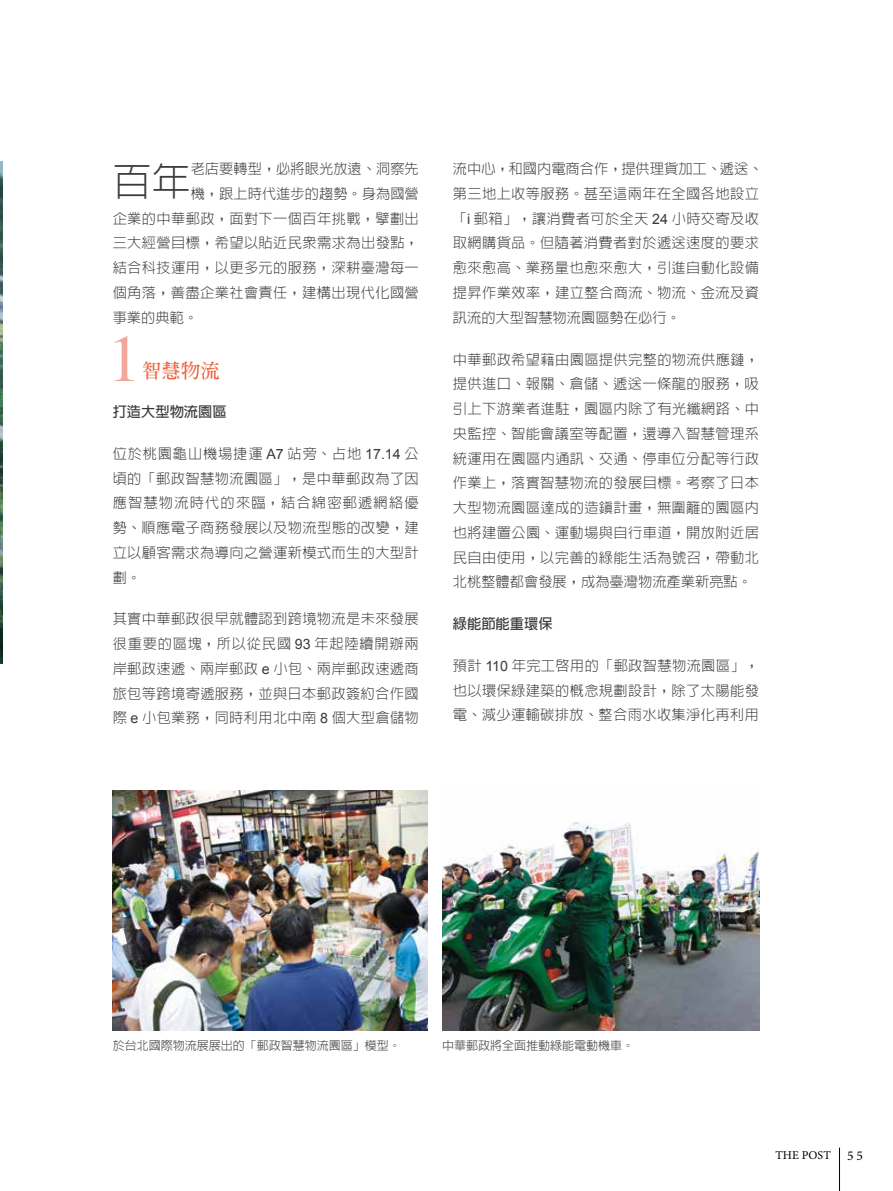
<style>
.page{position:relative;width:893px;height:1191px;background:#fff}
.page>*{position:absolute;margin:0;border:0;box-sizing:border-box;transform-origin:0 0}
.t1{font:67.05px "Times";color:#f3a69a}
.t2{font:300 39px "AR Hei B5";color:#3e3a39}
.t3{font:700 19.5px "AR Ming B5";color:#eb613b}
.t4{font:300 14.25px/24.8px "AR Hei B5";letter-spacing:.025em;color:#3e3a39;text-align:justify}
.t5{font:300 14.25px "AR Hei B5";color:#3e3a39}
.t6{font:700 14.25px "AR Hei B5";color:#3e3a39}
.t7{font:500 12px "AR Hei B5";color:#575554}
.t8{font:12px "Minion Pro";color:#000}
.s1{font-family:"Arial";font-weight:400}
.s2{font-size:13.5px}
</style>
<div class="page">
<img style="left:0;top:162px;width:2px;height:501px">
<img style="left:442px;top:822px;width:317px;height:208px">
<img style="left:113px;top:790px;width:315px;height:240px">
<hr style="left:839px;top:1147px;width:1px;height:44px;background:#000">
<h2 class="t2" style="left:113px;top:162px;width:79px">百年</h2>
<p class="t5" style="left:191px;top:162px;width:230px">老店要轉型，必將眼光放遠、洞察先</p>
<p class="t5" style="left:191px;top:186px;width:230px">機，跟上時代進步的趨勢。身為國營</p>
<p class="t4" style="left:113px;top:206px;width:308px">企業的中華郵政，面對下一個百年挑戰，擘劃出</p>
<p class="t4" style="left:113px;top:231px;width:308px">三大經營目標，希望以貼近民眾需求為出發點，</p>
<p class="t4" style="left:113px;top:255px;width:308px">結合科技運用，以更多元的服務，深耕臺灣每一</p>
<p class="t4" style="left:113px;top:280px;width:308px">個角落，善盡企業社會責任，建構出現代化國營</p>
<p class="t4" style="left:113px;top:305px;width:87px">事業的典範。</p>
<h3 class="t3" style="left:142px;top:360px;width:79px">智慧物流</h3>
<p class="t6" style="left:113px;top:404px;width:115px">打造大型物流園區</p>
<p class="t4" style="left:113px;top:441px;width:308px">位於桃園龜山機場捷運 <span class="s1">A7</span> 站旁、占地 <span class="s1">17.14</span> 公頃的「郵政智慧物流園區」，是中華郵政為了因應智慧物流時代的來臨，結合綿密郵遞網絡優勢、順應電子商務發展以及物流型態的改變，建立以顧客需求為導向之營運新模式而生的大型計劃。</p>
<p class="t4" style="left:113px;top:606px;width:308px">其實中華郵政很早就體認到跨境物流是未來發展很重要的區塊，所以從民國 <span class="s1">93</span> 年起陸續開辦兩岸郵政速遞、兩岸郵政 <span class="s1">e</span> 小包、兩岸郵政速遞商旅包等跨境寄遞服務，並與日本郵政簽約合作國際 <span class="s1">e</span> 小包業務，同時利用北中南 <span class="s1">8</span> 個大型倉儲物</p>
<h1 class="t1" style="left:107px;top:296px;width:35px">1</h1>
<p class="t4" style="left:453px;top:156px;width:311px;text-align:left">流中心，和國內電商合作，提供理貨加工、遞送、第三地上收等服務。甚至這兩年在全國各地設立「<span class="s1">i</span> 郵箱」，讓消費者可於全天 <span class="s1">24</span> 小時交寄及收取網購貨品。但隨著消費者對於遞送速度的要求愈來愈高、業務量也愈來愈大，引進自動化設備提昇作業效率，建立整合商流、物流、金流及資訊流的大型智慧物流園區勢在必行。</p>
<p class="t4" style="left:453px;top:347px;width:308px">中華郵政希望藉由園區提供完整的物流供應鏈，提供進口、報關、倉儲、遞送一條龍的服務，吸引上下游業者進駐，園區內除了有光纖網路、中央監控、智能會議室等配置，還導入智慧管理系統運用在園區內通訊、交通、停車位分配等行政作業上，落實智慧物流的發展目標。考察了日本大型物流園區達成的造鎮計畫，無圍籬的園區內也將建置公園、運動場與自行車道，開放附近居民自由使用，以完善的綠能生活為號召，帶動北北桃整體都會發展，成為臺灣物流產業新亮點。</p>
<p class="t6" style="left:453px;top:616px;width:101px">綠能節能重環保</p>
<p class="t4" style="left:453px;top:653px;width:308px">預計 <span class="s1">110</span> 年完工啟用的「郵政智慧物流園區」，也以環保綠建築的概念規劃設計，除了太陽能發電、減少運輸碳排放、整合雨水收集淨化再利用</p>
<p class="t7" style="left:113px;top:1039px;width:289px">於台北國際物流展展出的「郵政智慧物流園區」模型。</p>
<p class="t7" style="left:442px;top:1039px;width:193px">中華郵政將全面推動綠能電動機車。</p>
<p class="t8" style="left:775px;top:1147px;width:89px">THE POST <span class="s2">5 5</span></p>
</div>
